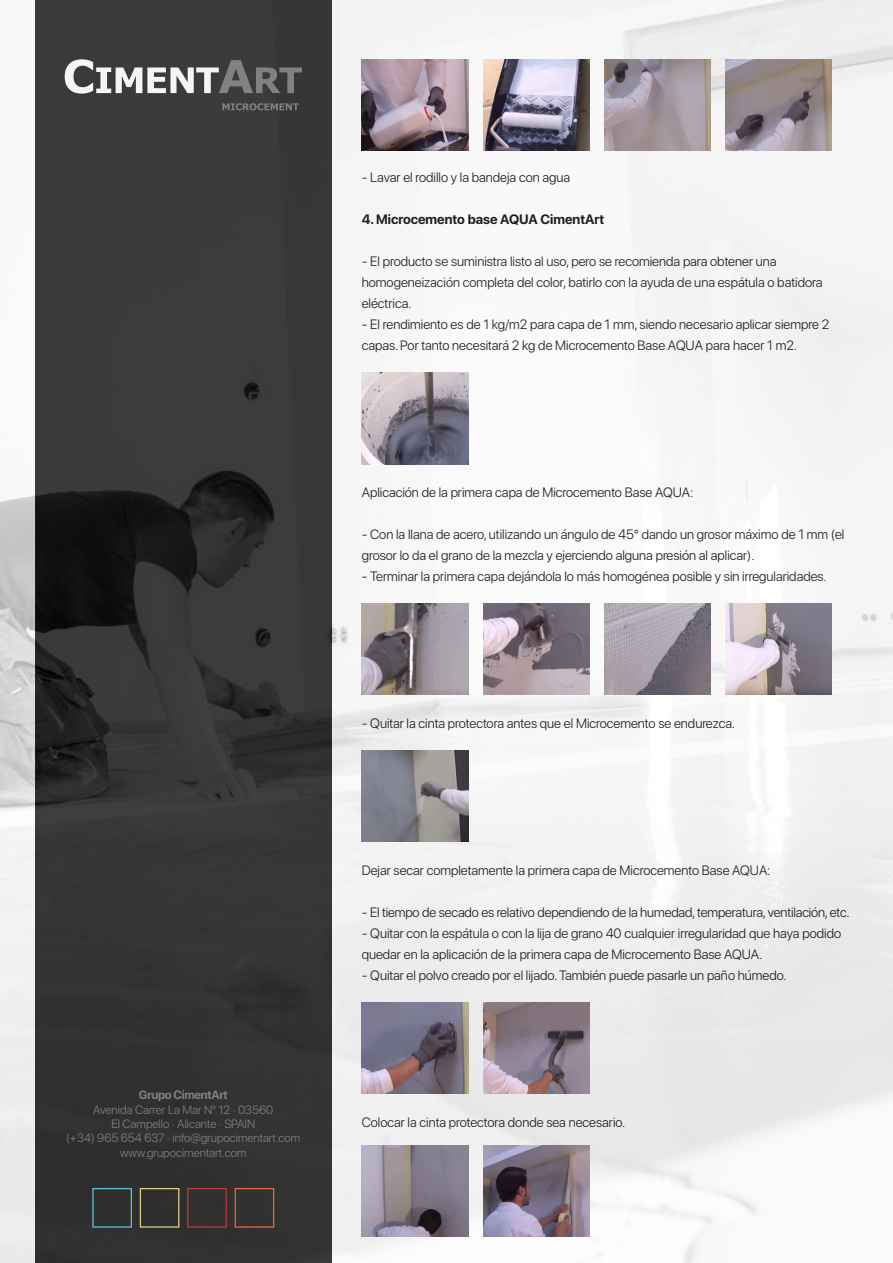
<style>
.page{position:relative;width:893px;height:1263px;background:#fff}
.page>*{position:absolute;margin:0;border:0;box-sizing:border-box;transform-origin:0 0}
.t1{font:300 13.5px/21px "SF Pro Display";color:#1d1d1b}
.t2{font:700 13.5px "SF Pro Display";color:#1d1d1b}
.t3{font:300 12px/14.4px "SF Pro Display";color:#818083;text-align:center}
.t4{font:700 12px "SF Pro Display";letter-spacing:-.025em;color:#818083}
</style>
<div class="page">
<img style="left:0;top:0;width:893px;height:1263px">
<svg style="left:35px;top:0;width:296px;height:1263px;fill:#373737"></svg>
<svg style="left:222px;top:103px;width:77px;height:7px"></svg>
<svg style="left:65px;top:59px;width:237px;height:35px"></svg>
<div style="left:92px;top:1188px;width:40px;height:39px;border:1px solid #5fc1d1"></div>
<div style="left:140px;top:1188px;width:39px;height:39px;border:1px solid #dcd183"></div>
<div style="left:187px;top:1188px;width:40px;height:39px;border:1px solid #be3c3d"></div>
<div style="left:235px;top:1188px;width:39px;height:39px;border:1px solid #eb653d"></div>
<img style="left:362px;top:751px;width:106px;height:91px">
<img style="left:362px;top:1003px;width:106px;height:91px">
<img style="left:483px;top:1003px;width:106px;height:91px">
<img style="left:362px;top:1145px;width:106px;height:91px">
<img style="left:483px;top:1145px;width:106px;height:91px">
<img style="left:362px;top:603px;width:106px;height:91px">
<img style="left:483px;top:603px;width:106px;height:91px">
<img style="left:604px;top:603px;width:107px;height:91px">
<img style="left:726px;top:603px;width:106px;height:91px">
<img style="left:362px;top:373px;width:106px;height:91px">
<img style="left:362px;top:60px;width:106px;height:91px">
<img style="left:483px;top:60px;width:106px;height:91px">
<img style="left:604px;top:60px;width:107px;height:91px">
<img style="left:726px;top:60px;width:106px;height:91px">
<p class="t4" style="left:139px;top:1086px;width:90px">Grupo CimentArt</p>
<p class="t3" style="left:66px;top:1102px;width:236px">Avenida Carrer La Mar No 12 · 03560<br>El Campello · Alicante · SPAIN<br>(+34) 965 654 637 · info@grupocimentart.com www.grupocimentart.com</p>
<p class="t1" style="left:362px;top:166px;width:210px">- Lavar el rodillo y la bandeja con agua</p>
<p class="t2" style="left:362px;top:210px;width:244px">4. Microcemento base AQUA CimentArt</p>
<p class="t1" style="left:362px;top:250px;width:462px">- El producto se suministra listo al uso, pero se recomienda para obtener una homogeneización completa del color, batirlo con la ayuda de una espátula o batidora eléctrica.</p>
<p class="t1" style="left:362px;top:313px;width:469px">- El rendimiento es de 1 kg/m2 para capa de 1 mm, siendo necesario aplicar siempre 2 capas. Por tanto necesitará 2 kg de Microcemento Base AQUA para hacer 1 m2.</p>
<p class="t1" style="left:362px;top:481px;width:333px">Aplicación de la primera capa de Microcemento Base AQUA:</p>
<p class="t1" style="left:362px;top:523px;width:484px">- Con la llana de acero, utilizando un ángulo de 45° dando un grosor máximo de 1 mm (el grosor lo da el grano de la mezcla y ejerciendo alguna presión al aplicar).</p>
<p class="t1" style="left:362px;top:565px;width:467px">- Terminar la primera capa dejándola lo más homogénea posible y sin irregularidades.</p>
<p class="t1" style="left:362px;top:712px;width:375px">- Quitar la cinta protectora antes que el Microcemento se endurezca.</p>
<p class="t1" style="left:362px;top:859px;width:410px">Dejar secar completamente la primera capa de Microcemento Base AQUA:</p>
<p class="t1" style="left:362px;top:901px;width:490px">- El tiempo de secado es relativo dependiendo de la humedad, temperatura, ventilación, etc.</p>
<p class="t1" style="left:362px;top:922px;width:481px">- Quitar con la espátula o con la lija de grano 40 cualquier irregularidad que haya podido quedar en la aplicación de la primera capa de Microcemento Base AQUA.</p>
<p class="t1" style="left:362px;top:964px;width:426px">- Quitar el polvo creado por el lijado. También puede pasarle un paño húmedo.</p>
<p class="t1" style="left:362px;top:1111px;width:265px">Colocar la cinta protectora donde sea necesario.</p>
</div>
